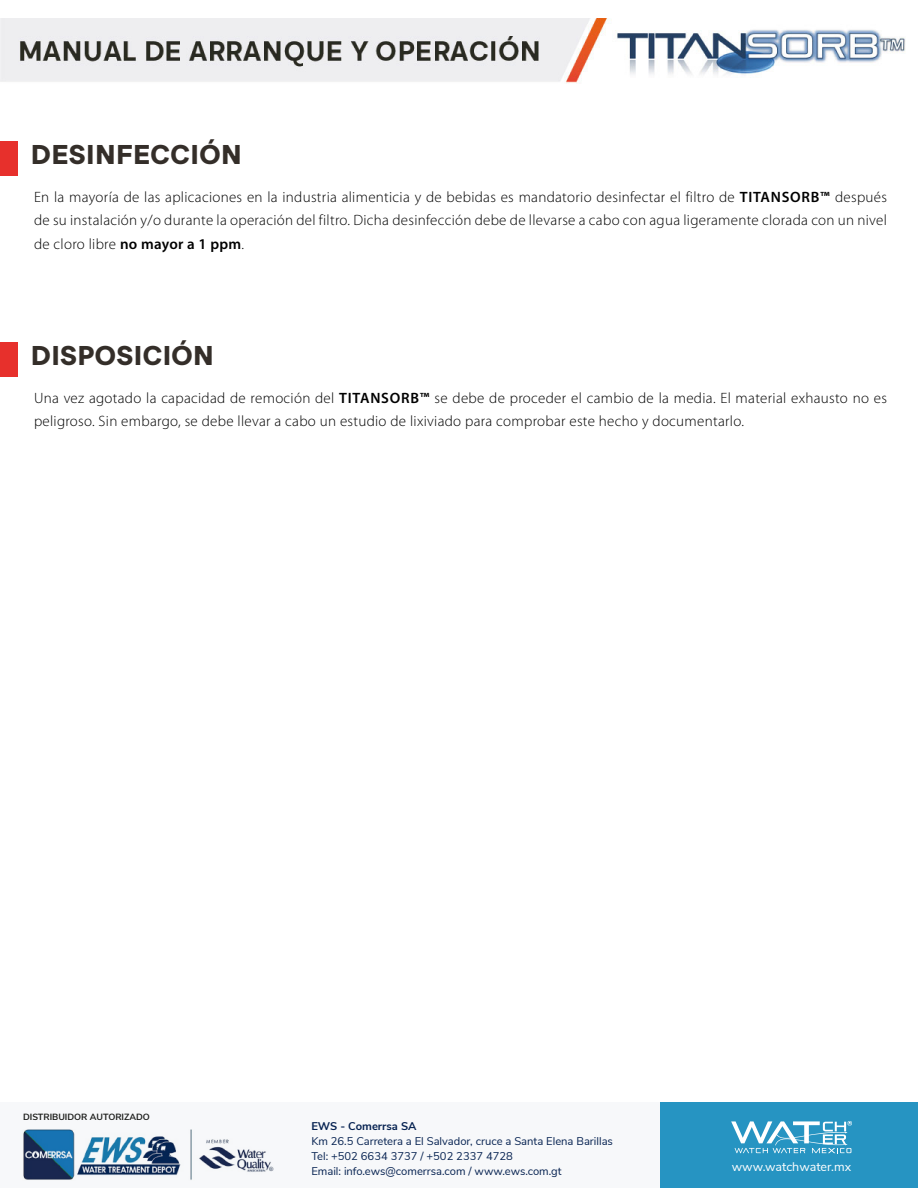
<style>
.page{position:relative;width:918px;height:1188px;background:#fff}
.page>*{position:absolute;margin:0;border:0;box-sizing:border-box;transform-origin:0 0}
.t1{font:900 26.85px "Quadran";letter-spacing:-.01em;color:#342e29}
.t2{font:300 15px/23.2px "Myriad Pro";letter-spacing:.02em;color:#000;text-align:justify}
.t3{font:12.45px "Nunito Sans";color:#fff}
.t4{font:11.25px/15px "Nunito Sans";color:#062251}
.t5{font:700 9px "Nunito Sans";color:#1d1e1c}
.s1{font-weight:600}
.s2{font-weight:700}
</style>
<div class="page">
<img style="left:0;top:18px;width:906px;height:66px">
<div style="left:0;top:1103px;width:918px;height:85px;background:#f7f8fa"></div>
<div style="left:660px;top:1103px;width:258px;height:85px;background:#2694c2"></div>
<svg style="left:731px;top:1121px;width:121px;height:32px"></svg>
<img style="left:23px;top:1129px;width:251px;height:51px">
<div style="left:0;top:141px;width:17px;height:34px;background:#e7302c"></div>
<div style="left:0;top:342px;width:17px;height:34px;background:#e7302c"></div>
<p class="t1" style="left:31px;top:137px;width:213px">DESINFECCIÓN</p>
<p class="t2" style="left:34px;top:185px;width:855px">En la mayoría de las aplicaciones en la industria alimenticia y de bebidas es mandatorio desinfectar el filtro de <span class="s1">TITANSORB™</span> después de su instalación y/o durante la operación del filtro. Dicha desinfección debe de llevarse a cabo con agua ligeramente clorada con un nivel de cloro libre <span class="s1">no mayor a 1 ppm</span>.</p>
<p class="t1" style="left:31px;top:338px;width:185px">DISPOSICIÓN</p>
<p class="t2" style="left:34px;top:386px;width:854px">Una vez agotado la capacidad de remoción del <span class="s1">TITANSORB™</span> se debe de proceder el cambio de la media. El material exhausto no es peligroso. Sin embargo, se debe llevar a cabo un estudio de lixiviado para comprobar este hecho y documentarlo.</p>
<p class="t5" style="left:23px;top:1110px;width:128px">DISTRIBUIDOR AUTORIZADO</p>
<p class="t4" style="left:311px;top:1118px;width:303px"><span class="s2">EWS - Comerrsa SA<br></span>Km 26.5 Carretera a El Salvador, cruce a Santa Elena Barillas Tel: +502 6634 3737 / +502 2337 4728<br>Email: info.ews@comerrsa.com / www.ews.com.gt</p>
<p class="t3" style="left:732px;top:1158px;width:121px">www.watchwater.mx</p>
</div>
